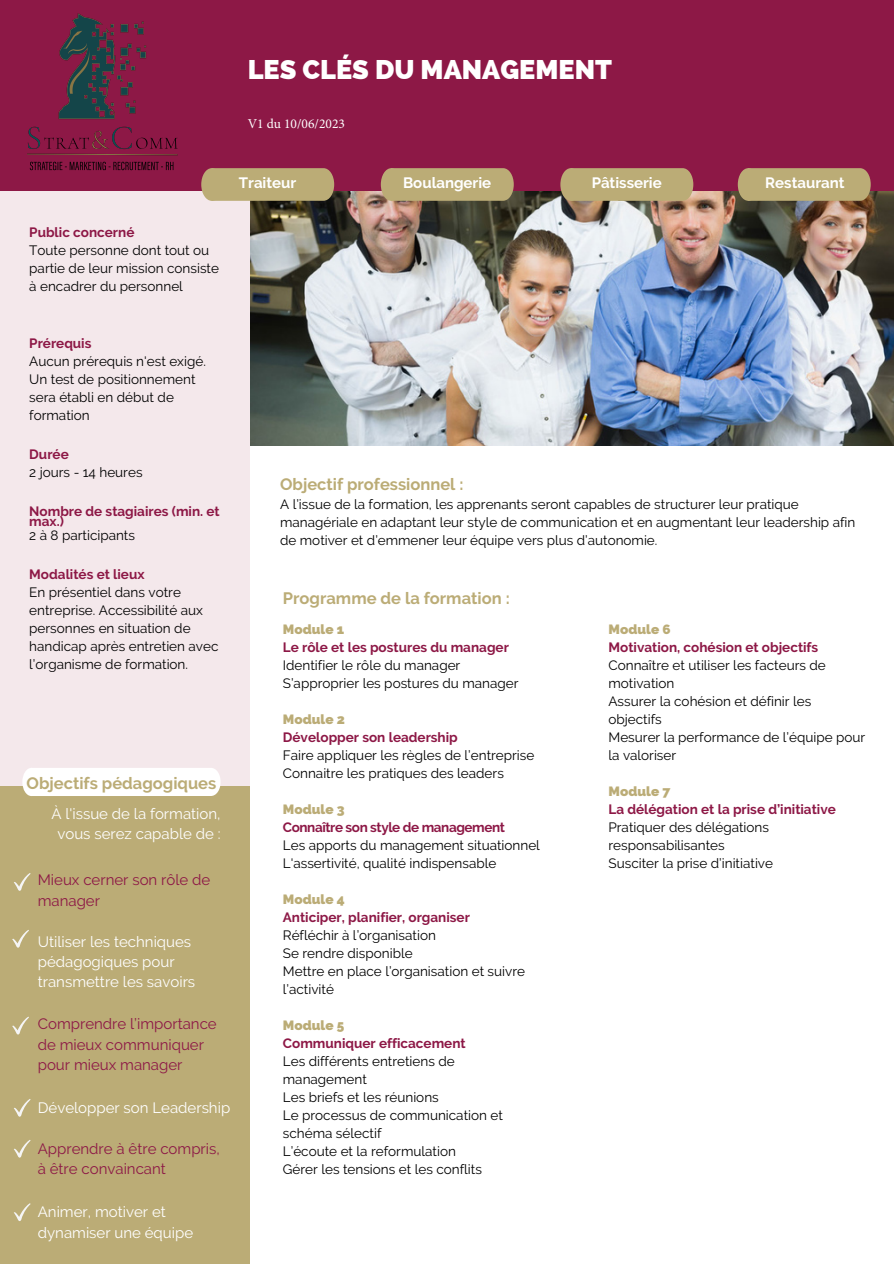
<style>
.page{position:relative;width:894px;height:1264px;background:#fff}
.page>*{position:absolute;margin:0;border:0;box-sizing:border-box;transform-origin:0 0}
.t1{font:800 27px "Raleway";color:#fff}
.t2{font:700 16.5px "Raleway";color:#bbac76}
.t3{font:15px/20.2px "Raleway";color:#fff}
.t4{font:15px/20.2px "Raleway";color:#8d1846}
.t5{font:700 15px "Raleway";color:#fff}
.t6{font:13.5px/18px "Raleway";color:#000}
.t7{font:700 13.5px/10.2px "Raleway";color:#8d1846}
.t8{font:800 13.5px "Raleway";color:#bbac76}
.t9{font:700 13.5px "Raleway";letter-spacing:-.03em;color:#8d1846}
.t10{font:13.5px "Minion Pro";color:#fff}
</style>
<div class="page">
<img style="left:250px;top:191px;width:643px;height:254px">
<div style="left:0;top:191px;width:249px;height:1072px;background:#f4e8eb"></div>
<div style="left:0;top:0;width:893px;height:190px;background:#8d1846"></div>
<svg style="left:201px;top:168px;width:133px;height:33px;background:#b8a774"></svg>
<svg style="left:381px;top:168px;width:132px;height:33px;background:#b8a774"></svg>
<svg style="left:560px;top:168px;width:133px;height:33px;background:#b8a774"></svg>
<svg style="left:737px;top:168px;width:133px;height:33px;background:#b7a673"></svg>
<div style="left:0;top:786px;width:250px;height:477px;background:#bbac76"></div>
<div style="left:22px;top:768px;width:198px;height:28px;background:#fff"></div>
<svg style="left:14px;top:1099px;width:17px;height:17px"></svg>
<svg style="left:14px;top:873px;width:17px;height:17px"></svg>
<svg style="left:12px;top:930px;width:17px;height:17px"></svg>
<svg style="left:12px;top:1016px;width:17px;height:18px"></svg>
<svg style="left:14px;top:1140px;width:17px;height:17px"></svg>
<svg style="left:14px;top:1203px;width:17px;height:17px"></svg>
<img style="left:27px;top:126px;width:151px;height:45px">
<img style="left:58px;top:13px;width:88px;height:106px">
<p class="t1" style="left:248px;top:54px;width:365px">LES CLÉS DU MANAGEMENT</p>
<p class="t10" style="left:248px;top:115px;width:99px">V1 du 10/06/2023</p>
<p class="t7" style="left:29px;top:227px;width:107px">Public concerné</p>
<p class="t6" style="left:29px;top:241px;width:191px">Toute personne dont tout ou partie de leur mission consiste à encadrer du personnel</p>
<p class="t5" style="left:239px;top:174px;width:59px">Traiteur</p>
<p class="t5" style="left:403px;top:174px;width:90px">Boulangerie</p>
<p class="t5" style="left:591px;top:174px;width:72px">Pâtisserie</p>
<p class="t5" style="left:765px;top:174px;width:81px">Restaurant</p>
<p class="t7" style="left:29px;top:338px;width:64px">Prérequis</p>
<p class="t6" style="left:29px;top:352px;width:178px">Aucun prérequis n'est exigé.</p>
<p class="t6" style="left:29px;top:370px;width:168px">Un test de positionnement sera établi en début de formation</p>
<p class="t7" style="left:29px;top:449px;width:41px">Durée</p>
<p class="t6" style="left:29px;top:463px;width:115px">2 jours - 14 heures</p>
<p class="t7" style="left:29px;top:505px;width:192px">Nombre de stagiaires (min. et max.)</p>
<p class="t6" style="left:29px;top:526px;width:107px">2 à 8 participants</p>
<p class="t7" style="left:29px;top:569px;width:117px">Modalités et lieux</p>
<p class="t6" style="left:29px;top:583px;width:191px">En présentiel dans votre entreprise. Accessibilité aux personnes en situation de handicap après entretien avec l’organisme de formation.</p>
<p class="t2" style="left:27px;top:773px;width:191px">Objectifs pédagogiques</p>
<p class="t3" style="left:51px;top:803px;width:170px;text-align:center">À l'issue de la formation, vous serez capable de :</p>
<p class="t4" style="left:38px;top:870px;width:174px">Mieux cerner son rôle de manager</p>
<p class="t3" style="left:38px;top:931px;width:159px">Utiliser les techniques pédagogiques pour transmettre les savoirs</p>
<p class="t4" style="left:38px;top:1013px;width:180px">Comprendre l’importance de mieux communiquer pour mieux manager</p>
<p class="t3" style="left:38px;top:1097px;width:194px">Développer son Leadership</p>
<p class="t4" style="left:38px;top:1138px;width:183px">Apprendre à être compris, à être convaincant</p>
<p class="t3" style="left:38px;top:1201px;width:157px">Animer, motiver et dynamiser une équipe</p>
<p class="t2" style="left:280px;top:474px;width:185px">Objectif professionnel :</p>
<p class="t6" style="left:280px;top:495px;width:576px">A l’issue de la formation, les apprenants seront capables de structurer leur pratique managériale en adaptant leur style de communication et en augmentant leur leadership afin de motiver et d’emmener leur équipe vers plus d’autonomie.</p>
<p class="t2" style="left:283px;top:588px;width:228px">Programme de la formation :</p>
<p class="t8" style="left:283px;top:621px;width:63px">Module 1</p>
<p class="t7" style="left:283px;top:641px;width:227px">Le rôle et les postures du manager</p>
<p class="t6" style="left:283px;top:655px;width:179px">Identifier le rôle du manager</p>
<p class="t6" style="left:283px;top:673px;width:237px">S’approprier les postures du manager</p>
<p class="t8" style="left:283px;top:711px;width:63px">Module 2</p>
<p class="t7" style="left:283px;top:731px;width:176px">Développer son leadership</p>
<p class="t6" style="left:283px;top:746px;width:253px">Faire appliquer les règles de l’entreprise</p>
<p class="t6" style="left:283px;top:764px;width:222px">Connaitre les pratiques des leaders</p>
<p class="t8" style="left:283px;top:801px;width:63px">Module 3</p>
<p class="t9" style="left:283px;top:819px;width:223px">Connaître son style de management</p>
<p class="t6" style="left:283px;top:836px;width:258px">Les apports du management situationnel</p>
<p class="t6" style="left:283px;top:854px;width:215px">L'assertivité, qualité indispensable</p>
<p class="t8" style="left:283px;top:891px;width:63px">Module 4</p>
<p class="t7" style="left:283px;top:912px;width:188px">Anticiper, planifier, organiser</p>
<p class="t6" style="left:283px;top:926px;width:154px">Réfléchir à l’organisation</p>
<p class="t6" style="left:283px;top:944px;width:131px">Se rendre disponible</p>
<p class="t6" style="left:283px;top:962px;width:244px">Mettre en place l’organisation et suivre l’activité</p>
<p class="t8" style="left:283px;top:1017px;width:63px">Module 5</p>
<p class="t7" style="left:283px;top:1038px;width:184px">Communiquer efficacement</p>
<p class="t6" style="left:283px;top:1052px;width:173px">Les différents entretiens de management</p>
<p class="t6" style="left:283px;top:1088px;width:157px">Les briefs et les réunions</p>
<p class="t6" style="left:283px;top:1106px;width:221px">Le processus de communication et schéma sélectif</p>
<p class="t6" style="left:283px;top:1142px;width:174px">L’écoute et la reformulation</p>
<p class="t6" style="left:283px;top:1160px;width:200px">Gérer les tensions et les conflits</p>
<p class="t8" style="left:608px;top:621px;width:64px">Module 6</p>
<p class="t7" style="left:608px;top:641px;width:211px">Motivation, cohésion et objectifs</p>
<p class="t6" style="left:608px;top:655px;width:219px">Connaître et utiliser les facteurs de motivation</p>
<p class="t6" style="left:608px;top:691px;width:204px">Assurer la cohésion et définir les objectifs</p>
<p class="t6" style="left:608px;top:728px;width:258px">Mesurer la performance de l’équipe pour la valoriser</p>
<p class="t8" style="left:608px;top:783px;width:63px">Module 7</p>
<p class="t7" style="left:608px;top:803px;width:229px">La délégation et la prise d’initiative</p>
<p class="t6" style="left:608px;top:818px;width:162px">Pratiquer des délégations responsabilisantes</p>
<p class="t6" style="left:608px;top:854px;width:166px">Susciter la prise d’initiative</p>
</div>
